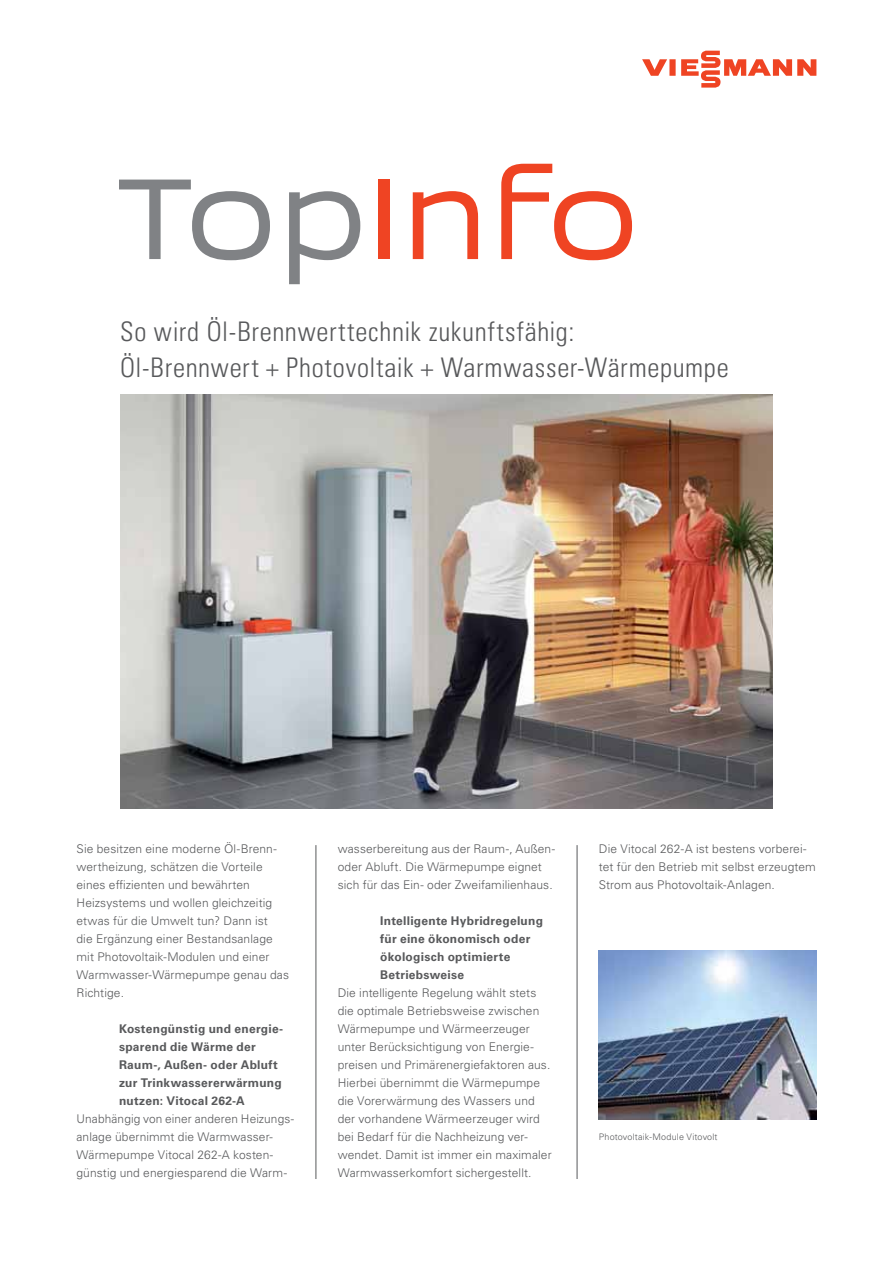
<style>
.page{position:relative;width:893px;height:1263px;background:#fff}
.page>*{position:absolute;margin:0;border:0;box-sizing:border-box;transform-origin:0 0}
.t1{font:27px/36px "Univers LTCYR 47 Light Cond";letter-spacing:.025em;color:#58595b}
.t2{font:300 12px/18px "Univers LTCYR 45";letter-spacing:.01em;color:#58595b}
.t3{font:700 12px/18px "Univers LTCYR 65";letter-spacing:.02em;color:#58595b}
.t4{font:300 9px "Univers LTCYR 45";letter-spacing:.02em;color:#58595b}
</style>
<div class="page">
<img style="left:120px;top:395px;width:653px;height:414px">
<svg style="left:119px;top:180px;width:151px;height:80px"></svg>
<svg style="left:289px;top:191px;width:71px;height:93px"></svg>
<div style="left:379px;top:180px;width:11px;height:79px;background:#ef4423"></div>
<svg style="left:413px;top:191px;width:65px;height:68px"></svg>
<svg style="left:501px;top:164px;width:131px;height:96px"></svg>
<hr style="left:316px;top:845px;width:1px;height:334px;background:#58595b">
<hr style="left:577px;top:845px;width:1px;height:334px;background:#58595b">
<img style="left:599px;top:950px;width:217px;height:169px">
<svg style="left:642px;top:51px;width:174px;height:37px"></svg>
<h1 class="t1" style="left:120px;top:314px;width:610px">So wird Öl-Brennwerttechnik zukunftsfähig:<br>Öl-Brennwert + Photovoltaik + Warmwasser-Wärmepumpe</h1>
<p class="t2" style="left:77px;top:841px;width:214px">Sie besitzen eine moderne Öl-Brenn&shy;wertheizung, schätzen die Vorteile eines effizienten und bewährten<br>Heizsystems und wollen gleichzeitig etwas für die Umwelt tun? Dann ist<br>die Ergänzung einer Bestandsanlage mit Photovoltaik-Modulen und einer<br>Warmwasser-Wärmepumpe genau das<br>Richtige.</p>
<p class="t3" style="left:119px;top:1021px;width:166px">Kostengünstig und energie&shy;sparend die Wärme der<br>Raum-, Außen- oder Abluft zur Trinkwassererwärmung nutzen: Vitocal 262-A</p>
<p class="t2" style="left:77px;top:1111px;width:219px">Unabhängig von einer anderen Heizungs&shy;anlage übernimmt die Warmwasser-Wärmepumpe Vitocal 262-A kosten&shy;günstig und energiesparend die Warm-</p>
<p class="t2" style="left:338px;top:841px;width:219px">wasserbereitung aus der Raum-, Außen&shy;oder Abluft. Die Wärmepumpe eignet sich für das Ein- oder Zweifamilienhaus.</p>
<p class="t3" style="left:380px;top:913px;width:164px">Intelligente Hybridregelung für eine ökonomisch oder ökologisch optimierte<br>Betriebsweise</p>
<p class="t2" style="left:338px;top:985px;width:216px">Die intelligente Regelung wählt stets die optimale Betriebsweise zwischen Wärmepumpe und Wärmeerzeuger unter Berücksichtigung von Energie&shy;preisen und Primärenergiefaktoren aus.<br>Hierbei übernimmt die Wärmepumpe die Vorerwärmung des Wassers und der vorhandene Wärmeerzeuger wird bei Bedarf für die Nachheizung ver&shy;wendet. Damit ist immer ein maximaler Warmwasserkomfort sichergestellt.</p>
<p class="t2" style="left:599px;top:841px;width:219px">Die Vitocal 262-A ist bestens vorberei&shy;tet für den Betrieb mit selbst erzeugtem<br>Strom aus Photovoltaik-Anlagen.</p>
<p class="t4" style="left:599px;top:1133px;width:120px">Photovoltaik-Module Vitovolt</p>
</div>
